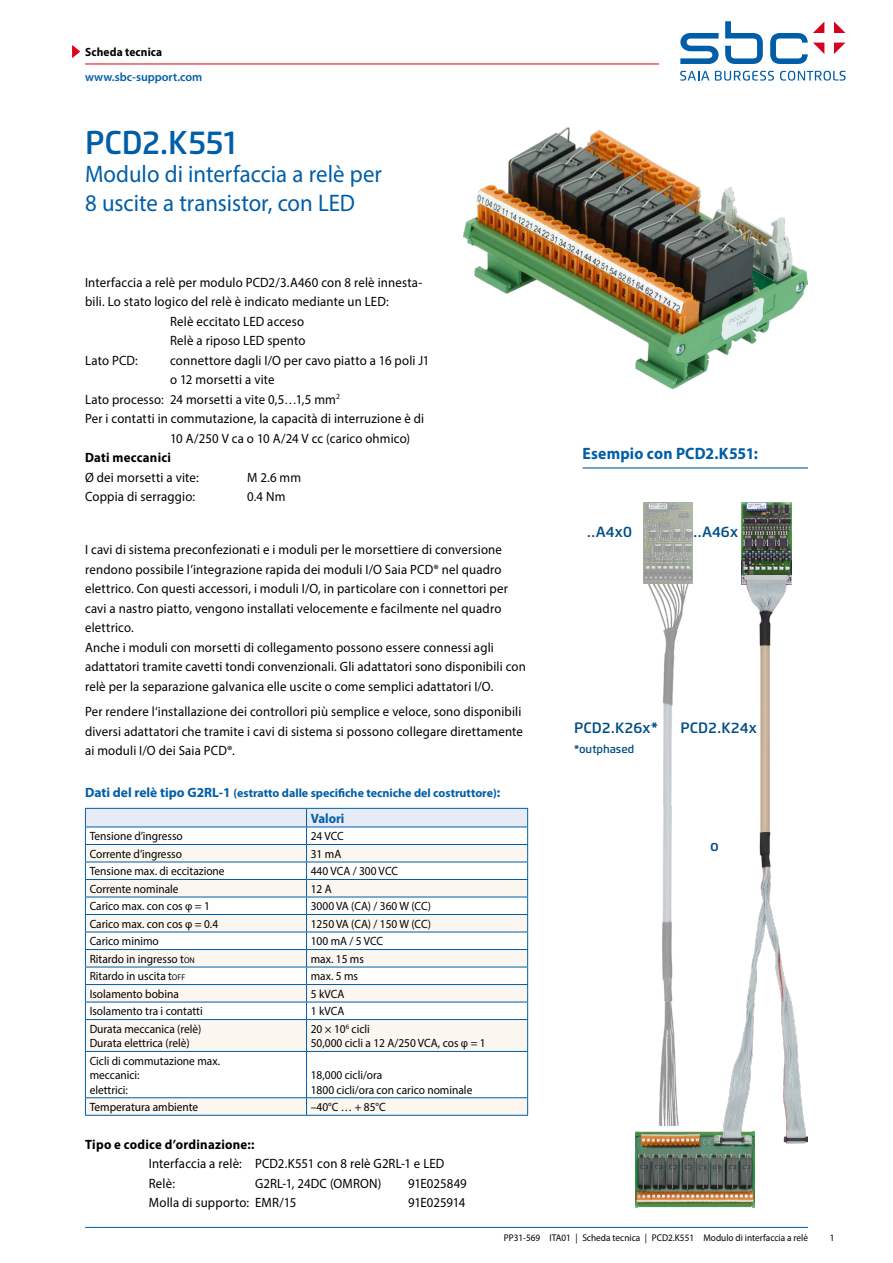
<style>
.page{position:relative;width:893px;height:1263px;background:#fff}
.page>*{position:absolute;margin:0;border:0;box-sizing:border-box;transform-origin:0 0}
.Headline__bold__22pt{font:600 33px "Flexo";letter-spacing:.005em;color:#005ea8;scale:.95 1}
.Headline__regular__1{font:24px/28.8px "Myriad Pro";color:#005ea8;scale:.95 1}
.Tabellentitel__blau{font:700 16.5px "Myriad Pro";letter-spacing:.01em;color:#005ea8;scale:.95 1}
.Untertitel{font:600 15px "Flexo";color:#004e86}
.Grundtext__9_13pt{font:13.5px/19.5px "Myriad Pro";letter-spacing:.015em;color:#000;scale:.95 1}
.Grundtext__bold__9_1{font:700 13.5px "Myriad Pro";letter-spacing:.02em;color:#000;scale:.95 1}
.Grundtext__9_13pt-2{font:700 13.5px "Myriad Pro";letter-spacing:.02em;color:#000;scale:.95 1}
.Grundtext__9_13pt-3{font:13.5px "Myriad Pro";letter-spacing:-.02em;color:#000;scale:.95 1}
.Tabellentitel__blau-2{font:700 13.5px "Myriad Pro";color:#005ea8;scale:.95 1}
.Grundschrift__linksb{font:12px/14.4px "Myriad Pro";color:#000;scale:.95 1}
.Haupttitel_2__16___1{font:700 12px "Myriad Pro";color:#005ea8}
.Webadresse_Support{font:600 12px "Myriad Pro";color:#005ea8}
.t1{font:700 12px "Myriad Pro";letter-spacing:.01em;color:#000;scale:.95 1}
.Blocktext{font:600 11.25px "Flexo";color:#004e86}
.Fusszeile_1mm{font:9.75px "Myriad Pro";color:#000;scale:.95 1}
.s1{font-family:"Arial"}
.s2{font-size:13.5px}
.s3{font-size:8.4px}
</style>
<div class="page">
<svg style="left:680px;top:21px;width:165px;height:43px"></svg>
<svg style="left:680px;top:71px;width:29px;height:10px"></svg>
<svg style="left:715px;top:71px;width:59px;height:10px"></svg>
<svg style="left:780px;top:71px;width:66px;height:10px"></svg>
<img style="left:742px;top:502px;width:49px;height:74px">
<img style="left:463px;top:128px;width:345px;height:260px">
<img style="left:636px;top:1131px;width:118px;height:77px">
<img style="left:720px;top:576px;width:88px;height:567px">
<img style="left:643px;top:502px;width:49px;height:624px">
<svg style="left:72px;top:45px;width:8px;height:13px"></svg>
<hr style="left:85px;top:64px;width:574px;height:1px;background:#e2001a">
<hr style="left:85px;top:1227px;width:723px;height:1px;background:#005ea8">
<svg style="left:86px;top:1020px;width:441px;height:95px;fill:#fbf6ef"></svg>
<hr style="left:85px;top:1019px;width:222px;height:1px;background:#005ea8">
<hr style="left:85px;top:1020px;width:1px;height:31px;background:#005ea8">
<hr style="left:307px;top:1019px;width:221px;height:1px;background:#005ea8">
<hr style="left:306px;top:1020px;width:1px;height:31px;background:#005ea8">
<hr style="left:527px;top:1020px;width:1px;height:31px;background:#005ea8">
<hr style="left:85px;top:1051px;width:222px;height:1px;background:#005ea8">
<hr style="left:85px;top:1052px;width:1px;height:45px;background:#005ea8">
<hr style="left:307px;top:1051px;width:221px;height:1px;background:#005ea8">
<hr style="left:306px;top:1052px;width:1px;height:45px;background:#005ea8">
<hr style="left:527px;top:1052px;width:1px;height:45px;background:#005ea8">
<hr style="left:85px;top:1097px;width:222px;height:1px;background:#005ea8">
<svg style="left:85px;top:1098px;width:1px;height:17px"></svg>
<hr style="left:307px;top:1097px;width:221px;height:1px;background:#005ea8">
<svg style="left:306px;top:1098px;width:1px;height:17px"></svg>
<svg style="left:527px;top:1098px;width:1px;height:17px"></svg>
<hr style="left:85px;top:1115px;width:222px;height:1px;background:#005ea8">
<hr style="left:307px;top:1115px;width:221px;height:1px;background:#005ea8">
<svg style="left:85px;top:808px;width:443px;height:211px"></svg>
<hr style="left:85px;top:827px;width:222px;height:1px;background:#005ea8">
<hr style="left:307px;top:827px;width:221px;height:1px;background:#005ea8">
<hr style="left:583px;top:467px;width:225px;height:1px;background:#005ea8">
<p class="t1" style="left:85px;top:44px;width:83px">Scheda tecnica</p>
<p class="Webadresse_Support" style="left:85px;top:69px;width:119px">www.sbc-support.com</p>
<p class="Headline__bold__22pt" style="left:85px;top:122px;width:160px">PCD2.K551</p>
<p class="Headline__regular__1" style="left:85px;top:160px;width:314px">Modulo di interfaccia a relè per<br>8 uscite a transistor, con LED</p>
<p class="Grundtext__9_13pt" style="left:85px;top:272px;width:357px">Interfaccia a relè per modulo PCD2/3.A460 con 8 relè innesta&shy;bili. Lo stato logico del relè è indicato mediante un LED:</p>
<p class="Grundtext__9_13pt" style="left:170px;top:311px;width:143px">Relè eccitato LED acceso</p>
<p class="Grundtext__9_13pt" style="left:170px;top:331px;width:144px">Relè a riposo LED spento</p>
<p class="Grundtext__9_13pt" style="left:85px;top:350px;width:57px">Lato PCD:</p>
<p class="Grundtext__9_13pt" style="left:170px;top:350px;width:275px">connettore dagli I/O per cavo piatto a 16 poli J1 o 12 morsetti a vite</p>
<p class="Grundtext__9_13pt" style="left:85px;top:389px;width:270px">Lato processo: 24 morsetti a vite 0,5<span class="s1">…</span>1,5 mm<sup>2</sup></p>
<p class="Grundtext__9_13pt" style="left:170px;top:409px;width:269px;text-indent:-85px">Per i contatti in commutazione, la capacità di interruzione è di<br>10 A/250 V ca o 10 A/24 V cc (carico ohmico)</p>
<p class="Grundtext__9_13pt-2" style="left:85px;top:449px;width:92px">Dati meccanici</p>
<p class="Grundtext__9_13pt" style="left:85px;top:467px;width:121px">Ø dei morsetti a vite:</p>
<p class="Grundtext__9_13pt" style="left:247px;top:467px;width:58px">M 2.6 mm</p>
<p class="Grundtext__9_13pt" style="left:85px;top:487px;width:117px">Coppia di serraggio:</p>
<p class="Grundtext__9_13pt" style="left:247px;top:487px;width:42px">0.4 Nm</p>
<p class="Grundtext__9_13pt" style="left:85px;top:540px;width:447px">I cavi di sistema preconfezionati e i moduli per le morsettiere di conversione rendono possibile l’integrazione rapida dei moduli I/O Saia PCD® nel quadro elettrico. Con questi accessori, i moduli I/O, in particolare con i connettori per cavi a nastro piatto, vengono installati velocemente e facilmente nel quadro elettrico.</p>
<p class="Grundtext__9_13pt" style="left:85px;top:637px;width:466px">Anche i moduli con morsetti di collegamento possono essere connessi agli adattatori tramite cavetti tondi convenzionali. Gli adattatori sono disponibili con relè per la separazione galvanica elle uscite o come semplici adattatori I/O.</p>
<p class="Grundtext__9_13pt" style="left:85px;top:701px;width:462px;text-align:justify">Per rendere l‘installazione dei controllori più semplice e veloce, sono disponibili diversi adattatori che tramite i cavi di sistema si possono collegare direttamente ai moduli I/O dei Saia PCD®.</p>
<p class="Haupttitel_2__16___1" style="left:85px;top:785px;width:417px"><span class="s2">Dati del relè tipo G2RL-1</span> (estratto dalle specifiche tecniche del costruttore)<span class="s2">:</span></p>
<p class="Tabellentitel__blau-2" style="left:311px;top:809px;width:37px">Valori</p>
<p class="Grundschrift__linksb" style="left:90px;top:829px;width:100px">Tensione d’ingresso</p>
<p class="Grundschrift__linksb" style="left:311px;top:829px;width:36px">24 VCC</p>
<p class="Grundschrift__linksb" style="left:90px;top:846px;width:99px">Corrente d’ingresso</p>
<p class="Grundschrift__linksb" style="left:311px;top:846px;width:34px">31 mA</p>
<p class="Grundschrift__linksb" style="left:90px;top:864px;width:144px">Tensione max. di eccitazione</p>
<p class="Grundschrift__linksb" style="left:311px;top:864px;width:93px">440 VCA / 300 VCC</p>
<p class="Grundschrift__linksb" style="left:90px;top:881px;width:95px">Corrente nominale</p>
<p class="Grundschrift__linksb" style="left:311px;top:881px;width:24px">12 A</p>
<p class="Grundschrift__linksb" style="left:90px;top:899px;width:128px">Carico max. con cos φ = 1</p>
<p class="Grundschrift__linksb" style="left:311px;top:899px;width:128px">3000 VA (CA) / 360 W (CC)</p>
<p class="Grundschrift__linksb" style="left:90px;top:916px;width:137px">Carico max. con cos φ = 0.4</p>
<p class="Grundschrift__linksb" style="left:311px;top:916px;width:128px">1250 VA (CA) / 150 W (CC)</p>
<p class="Grundschrift__linksb" style="left:90px;top:934px;width:74px">Carico minimo</p>
<p class="Grundschrift__linksb" style="left:311px;top:934px;width:78px">100 mA / 5 VCC</p>
<p class="Grundschrift__linksb" style="left:90px;top:951px;width:112px">Ritardo in ingresso t<span class="s3">ON</span></p>
<p class="Grundschrift__linksb" style="left:311px;top:951px;width:57px">max. 15 ms</p>
<p class="Grundschrift__linksb" style="left:90px;top:969px;width:102px">Ritardo in uscita t<span class="s3">OFF</span></p>
<p class="Grundschrift__linksb" style="left:311px;top:969px;width:51px">max. 5 ms</p>
<p class="Grundschrift__linksb" style="left:90px;top:986px;width:95px">Isolamento bobina</p>
<p class="Grundschrift__linksb" style="left:311px;top:986px;width:37px">5 kVCA</p>
<p class="Grundschrift__linksb" style="left:90px;top:1004px;width:120px">Isolamento tra i contatti</p>
<p class="Grundschrift__linksb" style="left:311px;top:1004px;width:37px">1 kVCA</p>
<p class="Grundschrift__linksb" style="left:90px;top:1021px;width:119px">Durata meccanica (relè)</p>
<p class="Grundschrift__linksb" style="left:90px;top:1036px;width:107px">Durata elettrica (relè)</p>
<p class="Grundschrift__linksb" style="left:311px;top:1021px;width:186px">20 × 10<sup>6</sup> cicli<br>50,000 cicli a 12 A/250 VCA, cos φ = 1</p>
<p class="Grundschrift__linksb" style="left:90px;top:1053px;width:139px">Cicli di commutazione max.</p>
<p class="Grundschrift__linksb" style="left:90px;top:1068px;width:54px">meccanici: elettrici:</p>
<p class="Grundschrift__linksb" style="left:311px;top:1068px;width:172px">18,000 cicli/ora<br>1800 cicli/ora con carico nominale</p>
<p class="Grundschrift__linksb" style="left:90px;top:1099px;width:116px">Temperatura ambiente</p>
<p class="Grundschrift__linksb" style="left:311px;top:1099px;width:80px">–40°C … + 85°C</p>
<p class="Grundtext__bold__9_1" style="left:85px;top:1135px;width:180px">Tipo e codice d’ordinazione::</p>
<p class="Grundtext__9_13pt" style="left:149px;top:1154px;width:313px">Interfaccia a relè: PCD2.K551 con 8 relè G2RL-1 e LED</p>
<p class="Grundtext__9_13pt" style="left:149px;top:1173px;width:29px">Relè:</p>
<p class="Grundtext__9_13pt" style="left:255px;top:1173px;width:134px">G2RL-1, 24DC (OMRON)</p>
<p class="Grundtext__9_13pt" style="left:408px;top:1173px;width:63px">91E025849</p>
<p class="Grundtext__9_13pt" style="left:149px;top:1193px;width:157px">Molla di supporto: EMR/15</p>
<p class="Grundtext__9_13pt-3" style="left:408px;top:1194px;width:62px">91E025914</p>
<p class="Tabellentitel__blau" style="left:583px;top:443px;width:186px">Esempio con PCD2.K551:</p>
<p class="Untertitel" style="left:587px;top:522px;width:47px">..A4x0</p>
<p class="Untertitel" style="left:693px;top:522px;width:47px">..A46x</p>
<p class="Untertitel" style="left:574px;top:719px;width:85px">PCD2.K26x*</p>
<p class="Untertitel" style="left:680px;top:719px;width:78px">PCD2.K24x</p>
<p class="Blocktext" style="left:574px;top:742px;width:62px">*outphased</p>
<p class="Untertitel" style="left:710px;top:837px;width:10px">o</p>
<p class="Fusszeile_1mm" style="left:504px;top:1231px;width:322px">PP31-569 ITA01 | Scheda tecnica | PCD2.K551 Modulo di interfaccia a relè</p>
<p class="Fusszeile_1mm" style="left:830px;top:1231px;width:7px">1</p>
</div>
